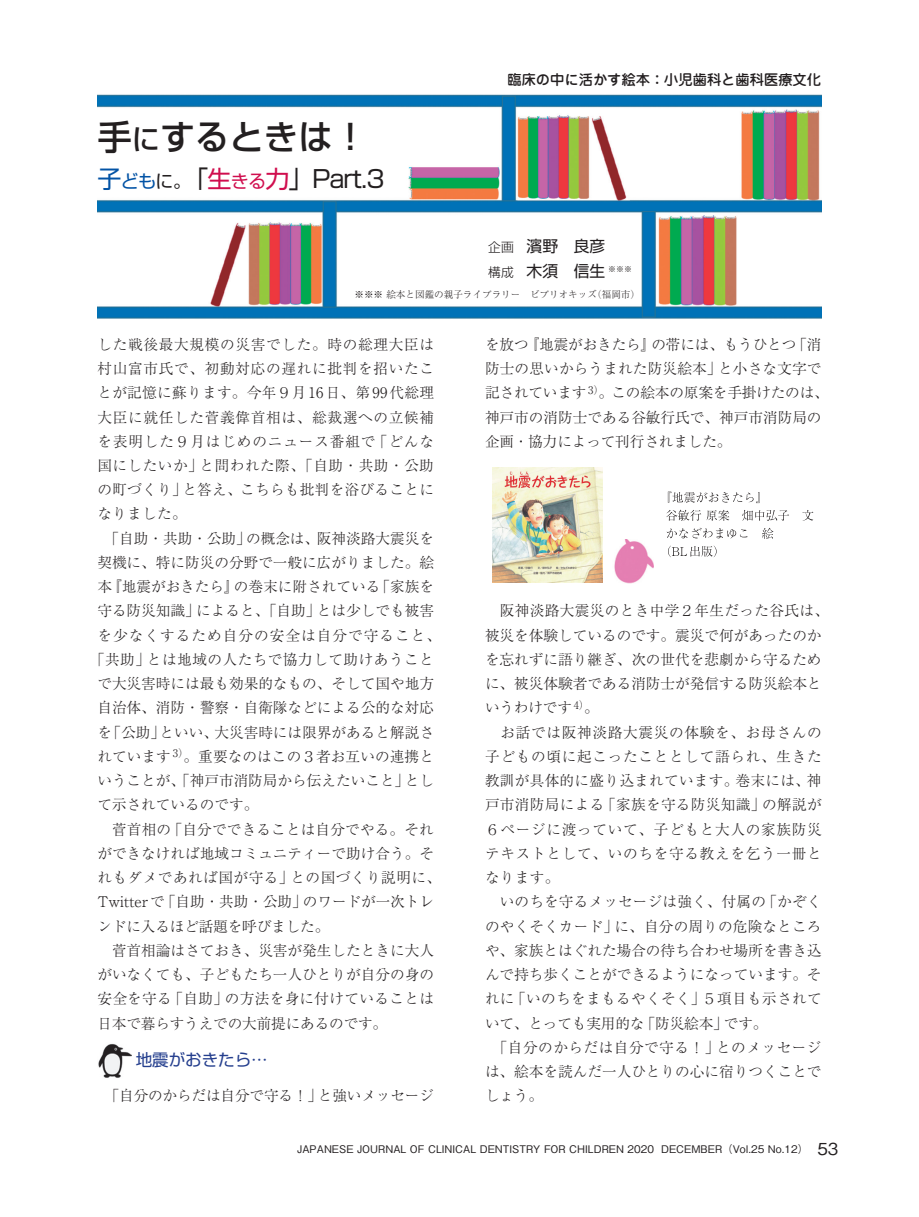
<style>
.page{position:relative;width:919px;height:1217px;background:#fff}
.page>*{position:absolute;margin:0;border:0;box-sizing:border-box;transform-origin:0 0}
.t1{font:500 34.5px "Shin Go Pro";color:#231f20}
.t2{font:24px "Shin Go Pro";color:#231f20}
.t3{font:16.5px "Shin Go Pro";color:#253f8e}
.t4{font:15.75px/25.5px "Shin Go Pro";color:#231f20}
.t5{font:300 14.7px/24.2px "Ryumin Pro";color:#231f20}
.t6{font:300 14.7px "Ryumin Pro";letter-spacing:.035em;color:#231f20}
.t7{font:300 14.7px "Ryumin Pro";letter-spacing:.05em;color:#231f20}
.t8{font:300 14.7px "Ryumin Pro";letter-spacing:.02em;color:#231f20}
.t9{font:300 14.7px "Ryumin Pro";letter-spacing:.025em;color:#231f20}
.t10{font:300 14.7px "Ryumin Pro";letter-spacing:.06em;color:#231f20}
.t11{font:300 14.7px "Ryumin Pro";letter-spacing:.07em;color:#231f20}
.t12{font:500 14.25px "Jun 34 Pro";color:#231f20}
.t13{font:500 10.5px "Gothic BBB Pro";color:#231f20}
.t14{font:300 9.6px "Ryumin Pro";color:#231f20}
.t15{font:7.8px "Shin Go Pro";color:#231f20}
.s1{font-size:28.5px}
.s2{color:#0353a5}
.s3{font-size:18px;color:#0353a5}
.s4{font-size:18px}
.s5{color:#d00e4e}
.s6{font-size:18px;color:#d00e4e}
.s7{font-weight:300;font-size:12.75px}
.s8{font-size:16.5px}
</style>
<div class="page">
<img style="left:97px;top:94px;width:724px;height:225px">
<img style="left:98px;top:1043px;width:34px;height:35px">
<img style="left:614px;top:539px;width:39px;height:44px">
<img style="left:492px;top:467px;width:110px;height:115px">
<svg style="left:668px;top:545px;width:48px;height:12px"></svg>
<svg style="left:666px;top:527px;width:107px;height:11px"></svg>
<svg style="left:666px;top:509px;width:147px;height:12px"></svg>
<svg style="left:667px;top:491px;width:92px;height:12px"></svg>
<h1 class="t1" style="left:97px;top:108px;width:271px">手<span class="s1">に</span>するときは！</h1>
<h2 class="t2" style="left:97px;top:159px;width:289px"><span class="s2">子</span><span class="s3">ども</span><span class="s4">に。</span>「<span class="s5">生</span><span class="s6">きる</span><span class="s5">力</span>」Part.3</h2>
<p class="t12" style="left:507px;top:68px;width:315px">臨床の中に活かす絵本：小児歯科と歯科医療文化</p>
<p class="t4" style="left:488px;top:231px;width:118px"><span class="s7">企画</span> 濱野　良彦<span class="s7">構成</span> 木須　信生</p>
<p class="t14" style="left:354px;top:286px;width:287px">※※※ 絵本と図鑑の親子ライブラリー　ビブリオキッズ（福岡市）</p>
<p class="t15" style="left:608px;top:263px;width:25px">※※※</p>
<p class="t7" style="left:97px;top:332px;width:338px">した戦後最大規模の災害でした。時の総理大臣は</p>
<p class="t7" style="left:97px;top:357px;width:338px">村山富市氏で、初動対応の遅れに批判を招いたこ</p>
<p class="t8" style="left:97px;top:381px;width:338px">とが記憶に蘇ります。今年９月16日、第99代総理</p>
<p class="t7" style="left:97px;top:405px;width:338px">大臣に就任した菅義偉首相は、総裁選への立候補</p>
<p class="t10" style="left:97px;top:429px;width:338px">を表明した９月はじめのニュース番組で「どんな</p>
<p class="t6" style="left:97px;top:454px;width:338px">国にしたいか」と問われた際、「自助・共助・公助</p>
<p class="t8" style="left:97px;top:478px;width:338px">の町づくり」と答え、こちらも批判を浴びることに</p>
<p class="t5" style="left:97px;top:500px;width:91px">なりました。</p>
<p class="t5" style="left:97px;top:525px;width:338px">　「自助・共助・公助」の概念は、阪神淡路大震災を</p>
<p class="t5" style="left:97px;top:549px;width:338px">契機に、特に防災の分野で一般に広がりました。絵</p>
<p class="t5" style="left:97px;top:573px;width:338px">本『地震がおきたら』の巻末に附されている「家族を</p>
<p class="t5" style="left:97px;top:597px;width:338px">守る防災知識」によると、「自助」とは少しでも被害</p>
<p class="t11" style="left:97px;top:623px;width:345px">を少なくするため自分の安全は自分で守ること、</p>
<p class="t6" style="left:90px;top:647px;width:345px">「共助」とは地域の人たちで協力して助けあうこと</p>
<p class="t5" style="left:97px;top:670px;width:338px">で大災害時には最も効果的なもの、そして国や地方</p>
<p class="t5" style="left:97px;top:694px;width:338px">自治体、消防・警察・自衛隊などによる公的な対応</p>
<p class="t5" style="left:97px;top:718px;width:338px">を「公助」といい、大災害時には限界があると解説さ</p>
<p class="t5" style="left:97px;top:743px;width:338px">れています <sup>3）</sup>。重要なのはこの３者お互いの連携と</p>
<p class="t5" style="left:97px;top:767px;width:338px">いうことが、「神戸市消防局から伝えたいこと」とし</p>
<p class="t5" style="left:97px;top:791px;width:162px">て示されているのです。</p>
<p class="t5" style="left:97px;top:815px;width:338px">　菅首相の「自分でできることは自分でやる。それ</p>
<p class="t5" style="left:97px;top:839px;width:338px">ができなければ地域コミュニティーで助け合う。そ</p>
<p class="t6" style="left:97px;top:865px;width:345px">れもダメであれば国が守る」との国づくり説明に、</p>
<p class="t5" style="left:97px;top:888px;width:338px">Twitterで「自助・共助・公助」のワードが一次トレ</p>
<p class="t5" style="left:97px;top:912px;width:233px">ンドに入るほど話題を呼びました。</p>
<p class="t5" style="left:97px;top:936px;width:338px">　菅首相論はさておき、災害が発生したときに大人</p>
<p class="t5" style="left:97px;top:961px;width:338px">がいなくても、子どもたち一人ひとりが自分の身の</p>
<p class="t9" style="left:97px;top:986px;width:338px">安全を守る「自助」の方法を身に付けていることは</p>
<p class="t5" style="left:97px;top:1009px;width:291px">日本で暮らすうえでの大前提にあるのです。</p>
<p class="t3" style="left:136px;top:1045px;width:133px">地震がおきたら…</p>
<p class="t5" style="left:105px;top:1082px;width:331px">「自分のからだは自分で守る！」と強いメッセージ</p>
<p class="t5" style="left:485px;top:331px;width:345px">を放つ『地震がおきたら』の帯には、もうひとつ「消防士の思いからうまれた防災絵本」と小さな文字で記されています <sup>3）</sup>。この絵本の原案を手掛けたのは、神戸市の消防士である谷敏行氏で、神戸市消防局の企画・協力によって刊行されました。</p>
<p class="t5" style="left:485px;top:597px;width:345px">　阪神淡路大震災のとき中学２年生だった谷氏は、被災を体験しているのです。震災で何があったのかを忘れずに語り継ぎ、次の世代を悲劇から守るために、被災体験者である消防士が発信する防災絵本というわけです <sup>4）</sup>。<br>　お話では阪神淡路大震災の体験を、お母さんの子どもの頃に起こったこととして語られ、生きた教訓が具体的に盛り込まれています。巻末には、神戸市消防局による「家族を守る防災知識」の解説が<br>６ページに渡っていて、子どもと大人の家族防災テキストとして、いのちを守る教えを乞う一冊となります。<br>　いのちを守るメッセージは強く、付属の「かぞくのやくそくカード」に、自分の周りの危険なところや、家族とはぐれた場合の待ち合わせ場所を書き込んで持ち歩くことができるようになっています。それに「いのちをまもるやくそく」５項目も示されていて、とっても実用的な「防災絵本」です。<br>　「自分のからだは自分で守る！」とのメッセージは、絵本を読んだ一人ひとりの心に宿りつくことでしょう。</p>
<p class="t13" style="left:297px;top:1140px;width:542px">JAPANESE JOURNAL OF CLINICAL DENTISTRY FOR CHILDREN 2020 DECEMBER（Vol.25 No.12）<span class="s8">　53</span></p>
</div>
